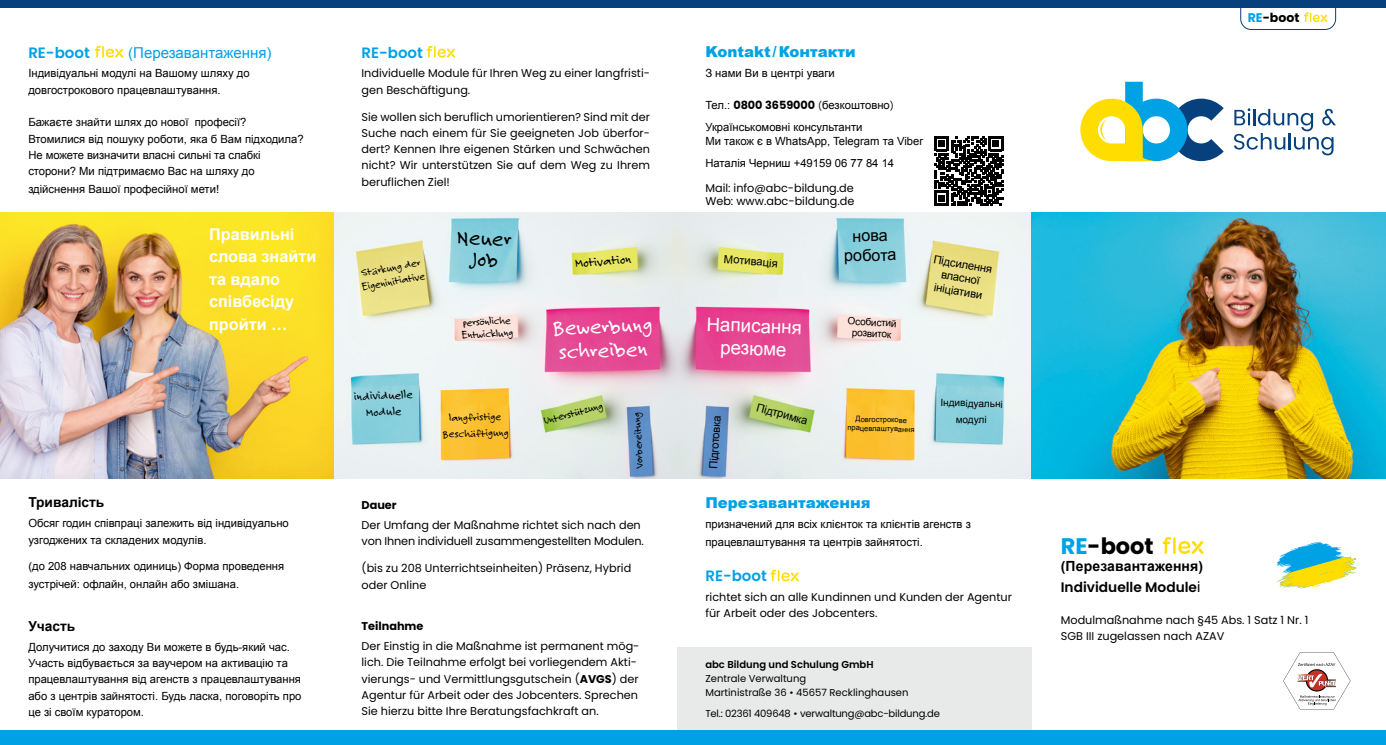
<style>
.page{position:relative;width:1386px;height:745px;background:#fff}
.page>*{position:absolute;margin:0;border:0;box-sizing:border-box;transform-origin:0 0}
.t1{font:22.5px "Felt Tip Roman";color:#fff}
.t2{font:22.5px/21.2px "Felt Tip Roman";color:#000;text-align:center}
.t3{font:700 22.5px "Poppins";color:#000}
.t4{font:18.75px "Arial";color:#fff}
.t5{font:700 16.25px/22.5px "Arial";color:#fff}
.t6{font:16.25px "Arial";color:#000}
.t7{font:900 15px "Arial";color:#00a1e5}
.Überschriften_blau{font:600 15px "Poppins";color:#00a1e5}
.t8{font:15px "Arial";color:#00a1e5}
.t9{font:700 14px "Arial";letter-spacing:.01em;color:#000}
.t10{font:600 13.75px "Poppins";color:#000}
.t11{font:700 13.75px "Arial";color:#000}
.t12{font:13.75px "Felt Tip Roman";color:#000}
.t13{font:12.5px "Felt Tip Roman";color:#000}
.t14{font:700 12.5px "Poppins";color:#000}
.t15{font:11.25px/16.2px "Arial";color:#000}
.Fließtext_mit_Abstand_nach{font:11.25px/16.2px "Poppins";color:#000}
.t16{font:11.25px/13.8px "Felt Tip Roman";color:#000}
.Zwischenüberschrift_schwarz_9pt_bold{font:700 11.25px "Poppins";color:#000}
.Fließtext_mit_Abstand_nach-2{font:10px "Poppins";color:#000}
.Fließtext_mit_Abstand_nach-3{font:10px "Poppins";letter-spacing:-.02em;color:#000}
.t17{font:10px/11.2px "Arial";color:#000;text-align:center}
.Fließtext_mit_Abstand_nach-4{font:600 10px "Poppins";color:#000}
.t18{font:7.5px/9px "Arial";color:#000;text-align:center}
.s1{font-weight:700}
.s2{font-family:"Poppins";font-weight:700}
.s3{font-family:"Poppins";font-size:8.75px}
.s4{color:#00a1e5}
.s5{font-family:"Arial";font-weight:400;font-size:14.75px}
</style>
<div class="page">
<div style="left:677px;top:646px;width:354px;height:98px;background:#e8e9e9"></div>
<img style="left:0;top:213px;width:1385px;height:265px">
<svg style="left:677px;top:213px;width:354px;height:265px"></svg>
<svg style="left:426px;top:46px;width:29px;height:12px"></svg>
<div style="left:0;top:0;width:1385px;height:7px;background:#07417d"></div>
<div style="left:0;top:730px;width:1385px;height:14px;background:#00a1e5"></div>
<svg style="left:1234px;top:108px;width:101px;height:47px"></svg>
<svg style="left:1080px;top:82px;width:143px;height:79px"></svg>
<svg style="left:1240px;top:7px;width:95px;height:23px"></svg>
<svg style="left:1162px;top:537px;width:41px;height:16px"></svg>
<svg style="left:1307px;top:542px;width:13px;height:3px"></svg>
<svg style="left:95px;top:46px;width:28px;height:12px"></svg>
<svg style="left:770px;top:569px;width:29px;height:12px"></svg>
<svg style="left:1283px;top:652px;width:67px;height:57px"></svg>
<svg style="left:934px;top:136px;width:69px;height:69px"></svg>
<p class="Überschriften_blau" style="left:28px;top:44px;width:63px">RE-boot</p>
<p class="t8" style="left:128px;top:42px;width:145px">(Перезавантаження)</p>
<p class="t15" style="left:28px;top:65px;width:223px">Індивідуальні модулі на Вашому шляху до довгострокового працевлаштування.</p>
<p class="t15" style="left:28px;top:114px;width:277px">Бажаєте знайти шлях до нової професії?<br>Втомилися від пошуку роботи, яка б Вам підходила?<br>Не можете визначити власні сильні та слабкі сторони? Ми підтримаємо Вас на шляху до</p>
<p class="t15" style="left:28px;top:180px;width:192px">здійснення Вашої професійної мети!</p>
<p class="t5" style="left:209px;top:223px;width:109px">Правильні слова знайти та вдало співбесіду пройти …</p>
<p class="t11" style="left:28px;top:493px;width:78px">Тривалість</p>
<p class="t15" style="left:28px;top:515px;width:262px">Обсяг годин співпраці залежить від індивідуально узгоджених та складених модулів.</p>
<p class="t15" style="left:28px;top:557px;width:257px;line-height:17.5px">(до 208 навчальних одиниць) Форма проведення зустрічей: офлайн, онлайн або змішана.</p>
<p class="t11" style="left:28px;top:616px;width:49px">Участь</p>
<p class="t15" style="left:28px;top:638px;width:275px">Долучитися до заходу Ви можете в будь-який час.<br>Участь відбувається за ваучером на активацію та працевлаштування від агенств з працевлаштування або з центрів зайнятості. Будь ласка, поговоріть про це зі своїм куратором.</p>
<p class="Überschriften_blau" style="left:361px;top:44px;width:63px">RE-boot</p>
<p class="Fließtext_mit_Abstand_nach" style="left:361px;top:65px;width:290px">Individuelle Module für Ihren Weg zu einer langfristi&shy;gen Beschäftigung.</p>
<p class="Fließtext_mit_Abstand_nach" style="left:361px;top:108px;width:290px;text-align:justify">Sie wollen sich beruflich umorientieren? Sind mit der Suche nach einem für Sie geeigneten Job überfor&shy;dert? Kennen Ihre eigenen Stärken und Schwächen nicht? Wir unterstützen Sie auf dem Weg zu Ihrem beruflichen Ziel!</p>
<p class="t16" style="left:358px;top:266px;width:66px;rotate:-10deg">Stärkung der<br>Eigeninitiative</p>
<p class="t2" style="left:457px;top:226px;width:56px;rotate:1deg">Neuer<br>Job</p>
<p class="t16" style="left:460px;top:316px;width:53px;line-height:12.5px;rotate:-3deg">persönliche<br>Entwicklung</p>
<p class="t13" style="left:354px;top:388px;width:60px;rotate:-2deg">individuelle</p>
<p class="t13" style="left:366px;top:403px;width:37px;rotate:-2deg">Module</p>
<p class="t16" style="left:449px;top:410px;width:54px;rotate:-2deg">langfristige</p>
<p class="t16" style="left:442px;top:427px;width:68px;rotate:-2deg">Beschäftigung</p>
<p class="t12" style="left:574px;top:254px;width:58px;rotate:-5deg">Motivation</p>
<p class="t1" style="left:552px;top:313px;width:101px;rotate:-2deg">Bewerbung</p>
<p class="t1" style="left:558px;top:336px;width:90px;rotate:-2deg">schreiben</p>
<p class="t16" style="left:542px;top:414px;width:62px;rotate:-15deg">Unterstützung</p>
<p class="t16" style="left:632px;top:468px;width:57px;rotate:-93deg">Vorbereitung</p>
<p class="Zwischenüberschrift_schwarz_9pt_bold" style="left:361px;top:498px;width:37px">Dauer</p>
<p class="Fließtext_mit_Abstand_nach" style="left:361px;top:516px;width:284px">Der Umfang der Maßnahme richtet sich nach den von Ihnen individuell zusammengestellten Modulen.</p>
<p class="Fließtext_mit_Abstand_nach" style="left:361px;top:560px;width:271px">(bis zu 208 Unterrichtseinheiten) Präsenz, Hybrid oder Online</p>
<p class="Zwischenüberschrift_schwarz_9pt_bold" style="left:361px;top:619px;width:63px">Teilnahme</p>
<p class="Fließtext_mit_Abstand_nach" style="left:361px;top:637px;width:279px">Der Einstig in die Maßnahme ist permanent mög&shy;lich. Die Teilnahme erfolgt bei vorliegendem Akti&shy;vierungs- und Vermittlungsgutschein (<span class="s1">AVGS</span>) der Agentur für Arbeit oder des Jobcenters. Sprechen Sie hierzu bitte Ihre Beratungsfachkraft an.</p>
<p class="t7" style="left:705px;top:41px;width:152px">Kontakt / Контакти</p>
<p class="t15" style="left:705px;top:65px;width:131px">З нами Ви в центрі уваги</p>
<p class="t15" style="left:705px;top:96px;width:190px">Тел.: <span class="s2">0800 3659000</span> <span class="s3">(</span>безкоштовно<span class="s3">)</span></p>
<p class="t15" style="left:705px;top:119px;width:159px">Українськомовні консультанти</p>
<p class="t15" style="left:705px;top:132px;width:219px">Ми також є в WhatsApp, Telegram та Viber</p>
<p class="t15" style="left:705px;top:155px;width:190px">Наталія Черниш +49159 06 77 84 14</p>
<p class="Fließtext_mit_Abstand_nach" style="left:705px;top:180px;width:150px">Mail: info@abc-bildung.de</p>
<p class="Fließtext_mit_Abstand_nach" style="left:705px;top:193px;width:150px">Web: www.abc-bildung.de</p>
<p class="t15" style="left:724px;top:250px;width:56px;rotate:5deg">Мотивація</p>
<p class="t4" style="left:707px;top:311px;width:97px;rotate:2deg">Написання</p>
<p class="t4" style="left:721px;top:334px;width:68px;rotate:2deg">резюме</p>
<p class="t6" style="left:852px;top:225px;width:37px;rotate:-1deg">нова</p>
<p class="t6" style="left:844px;top:245px;width:54px;rotate:-1deg">робота</p>
<p class="t15" style="left:935px;top:252px;width:61px;line-height:13.8px;text-align:center;rotate:10deg">Підсилення власної ініціативи</p>
<p class="t17" style="left:848px;top:315px;width:50px;rotate:3deg">Особистий розвиток</p>
<p class="t15" style="left:759px;top:399px;width:54px;rotate:15deg">Підтримка</p>
<p class="t15" style="left:705px;top:468px;width:55px;rotate:-86deg">Підготовка</p>
<p class="t18" style="left:848px;top:413px;width:68px;rotate:2deg">Довгострокове працевлаштування</p>
<p class="t17" style="left:940px;top:394px;width:64px;line-height:16.2px;rotate:1deg">Індивідуальні модулі</p>
<p class="t7" style="left:705px;top:492px;width:166px">Перезавантаження</p>
<p class="t15" style="left:705px;top:515px;width:267px;line-height:17.5px">призначений для всіх клієнток та клієнтів агенств з працевлаштування та центрів зайнятості.</p>
<p class="Überschriften_blau" style="left:705px;top:567px;width:63px">RE-boot</p>
<p class="Fließtext_mit_Abstand_nach" style="left:705px;top:588px;width:308px">richtet sich an alle Kundinnen und Kunden der Agentur für Arbeit oder des Jobcenters.</p>
<p class="Fließtext_mit_Abstand_nach-4" style="left:705px;top:658px;width:170px">abc Bildung und Schulung GmbH</p>
<p class="Fließtext_mit_Abstand_nach-2" style="left:705px;top:672px;width:102px">Zentrale Verwaltung</p>
<p class="Fließtext_mit_Abstand_nach-2" style="left:705px;top:686px;width:205px">Martinistraße 36 • 45657 Recklinghausen</p>
<p class="Fließtext_mit_Abstand_nach-3" style="left:705px;top:706px;width:236px">Tel.: 02361 409648 • verwaltung@abc-bildung.de</p>
<p class="t14" style="left:1247px;top:10px;width:53px"><span class="s4">RE</span>-boot</p>
<p class="t3" style="left:1060px;top:532px;width:94px"><span class="s4">RE</span>-boot</p>
<p class="t9" style="left:1060px;top:556px;width:144px">(Перезавантаження)</p>
<p class="t10" style="left:1060px;top:579px;width:141px">Individuelle Module<span class="s5">і</span></p>
<p class="Fließtext_mit_Abstand_nach" style="left:1060px;top:611px;width:249px">Modulmaßnahme nach §45 Abs. 1 Satz 1 Nr. 1</p>
<p class="Fließtext_mit_Abstand_nach" style="left:1060px;top:627px;width:165px">SGB III zugelassen nach AZAV</p>
</div>
